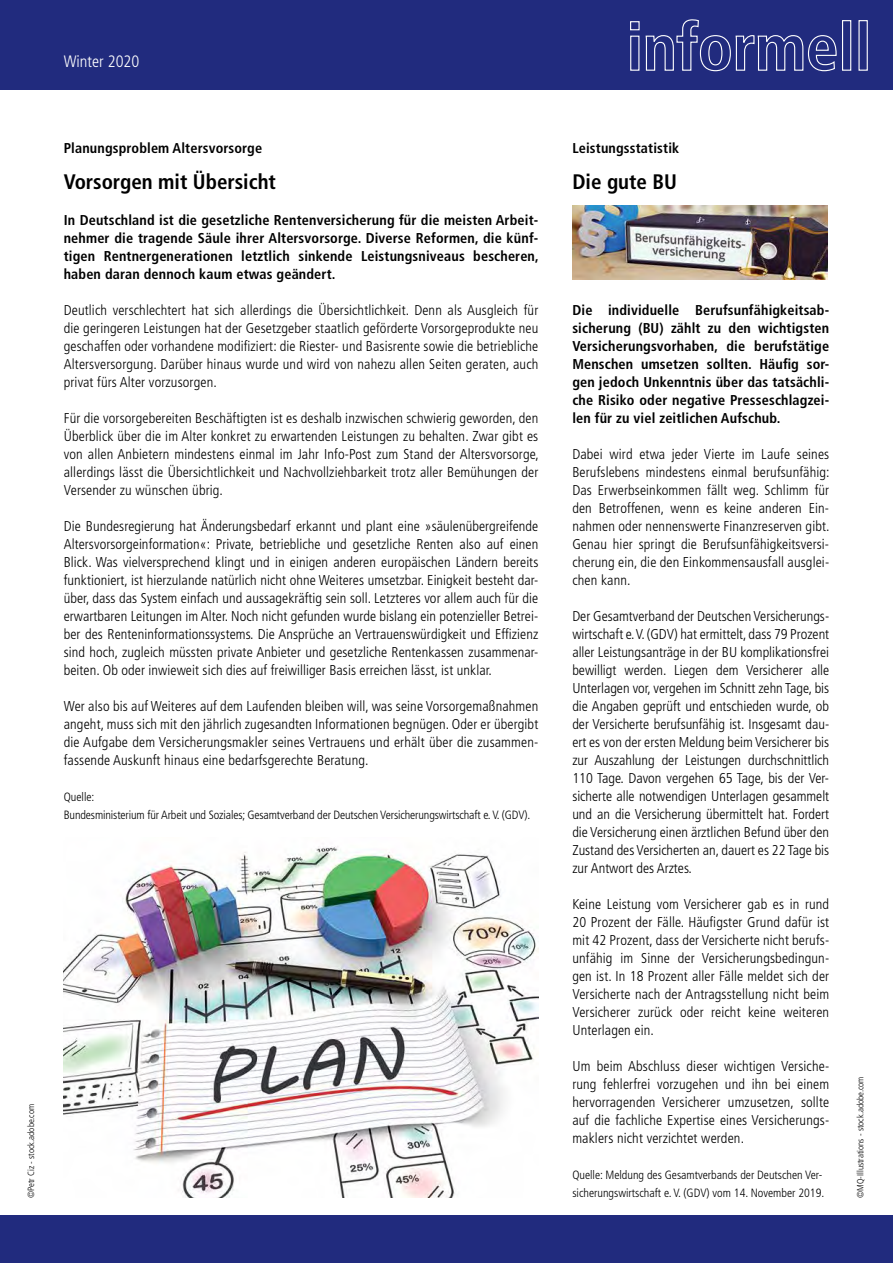
<style>
.page{position:relative;width:893px;height:1263px;background:#fff}
.page>*{position:absolute;margin:0;border:0;box-sizing:border-box;transform-origin:0 0}
.t1{font:700 condensed 21px "Frutiger LT Std";color:#000}
.t2{font:300 condensed 16.5px "Frutiger LT Std";color:#fff}
.t3{font:300 condensed 14.25px/18px "Frutiger LT Std";letter-spacing:.01em;color:#000;text-align:justify}
.t4{font:700 condensed 14.25px/18px "Frutiger LT Std";letter-spacing:.01em;color:#000;text-align:justify}
.t5{font:300 condensed 12px/18px "Frutiger LT Std";letter-spacing:-.01em;color:#000}
.t6{font:300 condensed 9px "Frutiger LT Std";color:#000}
</style>
<div class="page">
<div style="left:0;top:0;width:893px;height:89px;background:#212b7e"></div>
<svg style="left:630px;top:19px;width:238px;height:53px"></svg>
<div style="left:0;top:1215px;width:893px;height:48px;background:#212b7e"></div>
<img style="left:64px;top:846px;width:474px;height:351px">
<img style="left:572px;top:206px;width:255px;height:73px">
<p class="t2" style="left:64px;top:52px;width:77px">Winter 2020</p>
<p class="t4" style="left:64px;top:139px;width:200px">Planungsproblem Altersvorsorge</p>
<h1 class="t1" style="left:64px;top:169px;width:214px">Vorsorgen mit Übersicht</h1>
<p class="t4" style="left:64px;top:211px;width:477px">In Deutschland ist die gesetzliche Rentenversicherung für die meisten Arbeit&shy;nehmer die tragende Säule ihrer Altersvorsorge. Diverse Reformen, die künf&shy;tigen Rentnergenerationen letztlich sinkende Leistungsniveaus bescheren, haben daran dennoch kaum etwas geändert.</p>
<p class="t3" style="left:64px;top:301px;width:476px">Deutlich verschlechtert hat sich allerdings die Übersichtlichkeit. Denn als Ausgleich für die geringeren Leistungen hat der Gesetzgeber staatlich geförderte Vorsorgeprodukte neu geschaffen oder vorhandene modifiziert: die Riester- und Basisrente sowie die betriebliche Altersversorgung. Darüber hinaus wurde und wird von nahezu allen Seiten geraten, auch privat fürs Alter vorzusorgen.</p>
<p class="t3" style="left:64px;top:409px;width:477px">Für die vorsorgebereiten Beschäftigten ist es deshalb inzwischen schwierig geworden, den Überblick über die im Alter konkret zu erwartenden Leistungen zu behalten. Zwar gibt es von allen Anbietern mindestens einmal im Jahr Info-Post zum Stand der Altersvorsorge, allerdings lässt die Übersichtlichkeit und Nachvollziehbarkeit trotz aller Bemühungen der Versender zu wünschen übrig.</p>
<p class="t3" style="left:64px;top:517px;width:476px">Die Bundesregierung hat Änderungsbedarf erkannt und plant eine »säulenübergreifende Altersvorsorgeinformation«: Private, betriebliche und gesetzliche Renten also auf einen Blick. Was vielversprechend klingt und in einigen anderen europäischen Ländern bereits funktioniert, ist hierzulande natürlich nicht ohne Weiteres umsetzbar. Einigkeit besteht dar&shy;über, dass das System einfach und aussagekräftig sein soll. Letzteres vor allem auch für die erwartbaren Leitungen im Alter. Noch nicht gefunden wurde bislang ein potenzieller Betrei&shy;ber des Renteninformationssystems. Die Ansprüche an Vertrauenswürdigkeit und Effizienz sind hoch, zugleich müssten private Anbieter und gesetzliche Rentenkassen zusammenar&shy;beiten. Ob oder inwieweit sich dies auf freiwilliger Basis erreichen lässt, ist unklar.</p>
<p class="t3" style="left:64px;top:697px;width:476px">Wer also bis auf Weiteres auf dem Laufenden bleiben will, was seine Vorsorgemaßnahmen angeht, muss sich mit den jährlich zugesandten Informationen begnügen. Oder er übergibt die Aufgabe dem Versicherungsmakler seines Vertrauens und erhält über die zusammen&shy;fassende Auskunft hinaus eine bedarfsgerechte Beratung.</p>
<p class="t5" style="left:64px;top:788px;width:468px">Quelle:<br>Bundesministerium für Arbeit und Soziales; Gesamtverband der Deutschen Versicherungswirtschaft e. V. (GDV).</p>
<p class="t6" style="left:26px;top:1198px;width:96px;rotate:-90deg">©Petr Ciz - stock.adobe.com</p>
<p class="t4" style="left:572px;top:139px;width:108px">Leistungsstatistik</p>
<h1 class="t1" style="left:572px;top:169px;width:106px">Die gute BU</h1>
<p class="t4" style="left:572px;top:301px;width:258px">Die individuelle Berufsunfähigkeitsab&shy;sicherung (BU) zählt zu den wichtigsten Versicherungsvorhaben, die berufstätige Menschen umsetzen sollten. Häufig sor&shy;gen jedoch Unkenntnis über das tatsächli&shy;che Risiko oder negative Presseschlagzei&shy;len für zu viel zeitlichen Aufschub.</p>
<p class="t3" style="left:572px;top:445px;width:259px">Dabei wird etwa jeder Vierte im Laufe seines Berufslebens mindestens einmal berufsunfähig:<br>Das Erwerbseinkommen fällt weg. Schlimm für den Betroffenen, wenn es keine anderen Ein&shy;nahmen oder nennenswerte Finanzreserven gibt.<br>Genau hier springt die Berufsunfähigkeitsversi&shy;cherung ein, die den Einkommensausfall ausglei&shy;chen kann.</p>
<p class="t3" style="left:572px;top:607px;width:258px">Der Gesamtverband der Deutschen Versicherungs&shy;wirtschaft e. V. (GDV) hat ermittelt, dass 79 Prozent aller Leistungsanträge in der BU komplikationsfrei bewilligt werden. Liegen dem Versicherer alle Unterlagen vor, vergehen im Schnitt zehn Tage, bis die Angaben geprüft und entschieden wurde, ob der Versicherte berufsunfähig ist. Insgesamt dau&shy;ert es von der ersten Meldung beim Versicherer bis zur Auszahlung der Leistungen durchschnittlich 110 Tage. Davon vergehen 65 Tage, bis der Ver&shy;sicherte alle notwendigen Unterlagen gesammelt und an die Versicherung übermittelt hat. Fordert die Versicherung einen ärztlichen Befund über den Zustand des Versicherten an, dauert es 22 Tage bis zur Antwort des Arztes.</p>
<p class="t3" style="left:572px;top:895px;width:258px">Keine Leistung vom Versicherer gab es in rund 20 Prozent der Fälle. Häufigster Grund dafür ist mit 42 Prozent, dass der Versicherte nicht berufs&shy;unfähig im Sinne der Versicherungsbedingun&shy;gen ist. In 18 Prozent aller Fälle meldet sich der Versicherte nach der Antragsstellung nicht beim Versicherer zurück oder reicht keine weiteren Unterlagen ein.</p>
<p class="t3" style="left:572px;top:1057px;width:258px">Um beim Abschluss dieser wichtigen Versiche&shy;rung fehlerfrei vorzugehen und ihn bei einem hervorragenden Versicherer umzusetzen, sollte auf die fachliche Expertise eines Versicherungs&shy;maklers nicht verzichtet werden.</p>
<p class="t5" style="left:572px;top:1166px;width:253px">Quelle: Meldung des Gesamtverbands der Deutschen Ver&shy;sicherungswirtschaft e. V. (GDV) vom 14. November 2019.</p>
<p class="t6" style="left:855px;top:1198px;width:123px;rotate:-90deg">©MQ-Illustrations - stock.adobe.com</p>
</div>
